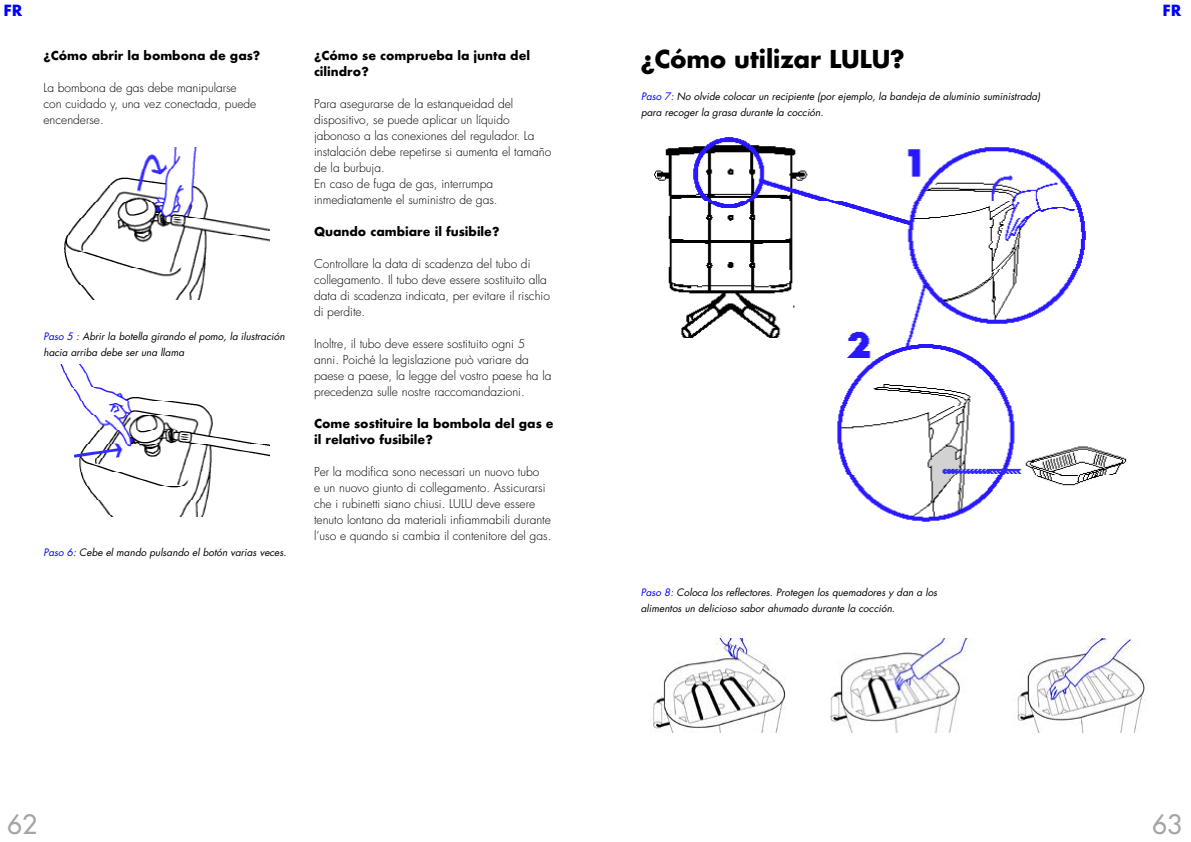
<style>
.page{position:relative;width:1191px;height:842px;background:#fff}
.page>*{position:absolute;margin:0;border:0;box-sizing:border-box;transform-origin:0 0}
.t1{font:500 26px "Futura Std";color:#a4a5a8}
.t2{font:700 24px "Futura Std";color:#000}
.t3{font:700 15px "Futura";color:#00f}
.t4{font:300 12px/16px "Futura Std";color:#000}
.t5{font:700 12px/16px "Futura";color:#000}
.t6{font:italic 10px/16px "Futura Std";color:#000}
.s1{color:#00f}
</style>
<div class="page">
<img style="left:64px;top:148px;width:206px;height:152px">
<img style="left:60px;top:365px;width:210px;height:152px">
<img style="left:651px;top:638px;width:135px;height:94px">
<img style="left:830px;top:638px;width:144px;height:94px">
<img style="left:1017px;top:638px;width:129px;height:94px">
<img style="left:654px;top:137px;width:473px;height:385px">
<p class="t3" style="left:4px;top:-1px;width:20px">FR</p>
<p class="t5" style="left:43px;top:47px;width:218px">¿Cómo abrir la bombona de gas?</p>
<p class="t4" style="left:43px;top:80px;width:214px">La bombona de gas debe manipularse con cuidado y, una vez conectada, puede encenderse.</p>
<p class="t6" style="left:43px;top:328px;width:243px"><span class="s1">Paso 5 :</span> Abrir la botella girando el pomo, la ilustración hacia arriba debe ser una llama</p>
<p class="t6" style="left:43px;top:544px;width:244px"><span class="s1">Paso 6:</span> Cebe el mando pulsando el botón varias veces.</p>
<p class="t5" style="left:314px;top:47px;width:217px">¿Cómo se comprueba la junta del cilindro?</p>
<p class="t4" style="left:314px;top:96px;width:239px">Para asegurarse de la estanqueidad del dispositivo, se puede aplicar un líquido jabonoso a las conexiones del regulador. La instalación debe repetirse si aumenta el tamaño de la burbuja.<br>En caso de fuga de gas, interrumpa inmediatamente el suministro de gas.</p>
<p class="t5" style="left:314px;top:223px;width:187px">Quando cambiare il fusibile?</p>
<p class="t4" style="left:314px;top:256px;width:237px">Controllare la data di scadenza del tubo di collegamento. Il tubo deve essere sostituito alla data di scadenza indicata, per evitare il rischio di perdite.</p>
<p class="t4" style="left:314px;top:336px;width:239px">Inoltre, il tubo deve essere sostituito ogni 5 anni. Poiché la legislazione può variare da paese a paese, la legge del vostro paese ha la precedenza sulle nostre raccomandazioni.</p>
<p class="t5" style="left:314px;top:415px;width:241px">Come sostituire la bombola del gas e il relativo fusibile?</p>
<p class="t4" style="left:314px;top:464px;width:239px">Per la modifica sono necessari un nuovo tubo<br>e un nuovo giunto di collegamento. Assicurarsi che i rubinetti siano chiusi. LULU deve essere tenuto lontano da materiali infiammabili durante l’uso e quando si cambia il contenitore del gas.</p>
<h1 class="t1" style="left:7px;top:808px;width:32px">62</h1>
<h2 class="t2" style="left:640px;top:43px;width:266px">¿Cómo utilizar LULU?</h2>
<p class="t6" style="left:641px;top:88px;width:401px"><span class="s1">Paso 7:</span> No olvide colocar un recipiente (por ejemplo, la bandeja de aluminio suministrada) para recoger la grasa durante la cocción.</p>
<p class="t6" style="left:641px;top:584px;width:298px"><span class="s1">Paso 8:</span> Coloca los reflectores. Protegen los quemadores y dan a los alimentos un delicioso sabor ahumado durante la cocción.</p>
<p class="t3" style="left:1162px;top:-1px;width:20px">FR</p>
<h1 class="t1" style="left:1152px;top:808px;width:32px">63</h1>
</div>
